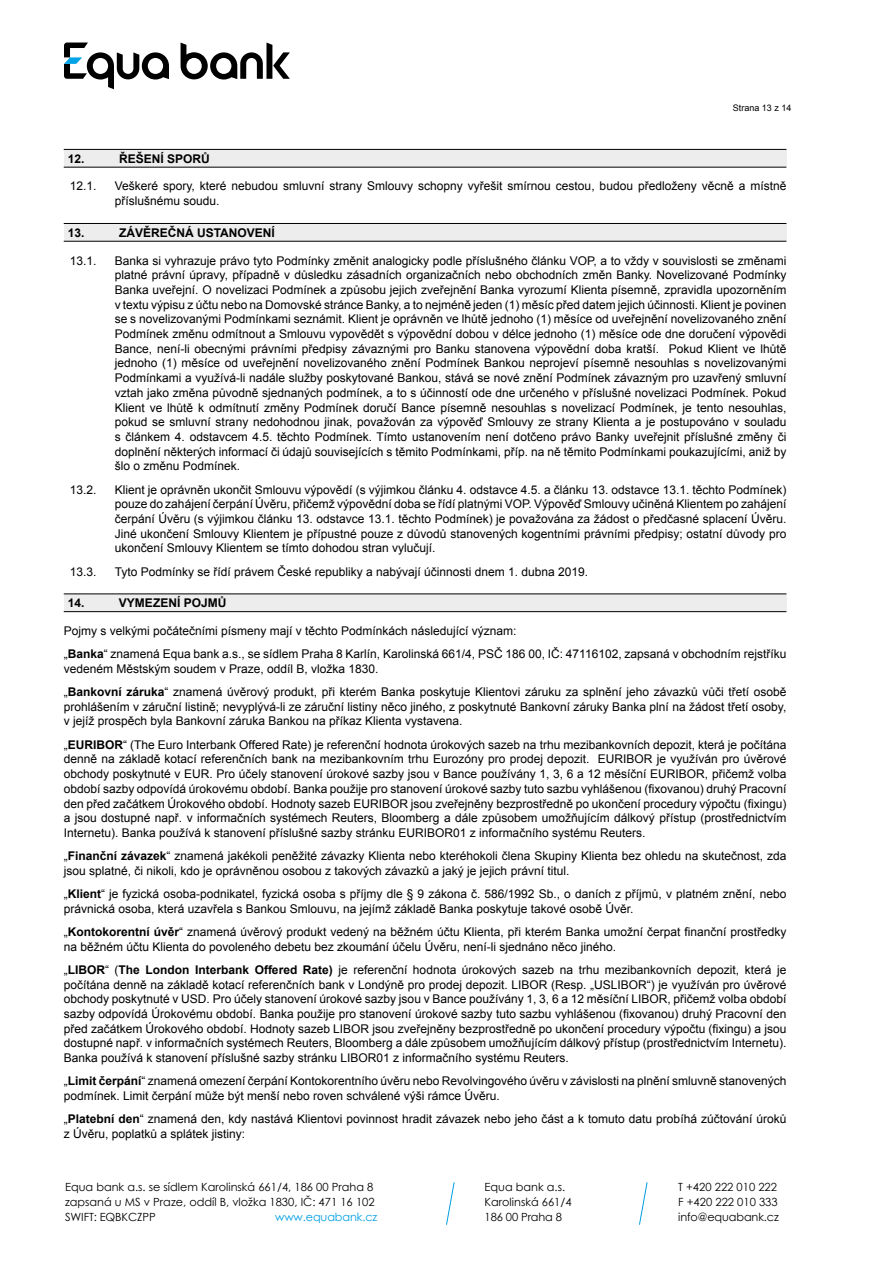
<style>
.page{position:relative;width:893px;height:1263px;background:#fff}
.page>*{position:absolute;margin:0;border:0;box-sizing:border-box;transform-origin:0 0}
.t1{font:12px/14.7px "Arial CE";color:#000}
.t2{font:700 12px "Arial";color:#000}
.t3{font:11.25px/15px "Century Gothic";color:#000}
.t4{font:11.25px "Century Gothic";letter-spacing:-.01em;color:#009fe3}
.t5{font:9px "Arial CE";color:#000}
.s1{font-weight:700}
</style>
<div class="page">
<svg style="left:446px;top:1182px;width:9px;height:43px"></svg>
<svg style="left:639px;top:1182px;width:9px;height:43px"></svg>
<svg style="left:181px;top:43px;width:109px;height:37px"></svg>
<svg style="left:64px;top:43px;width:105px;height:46px"></svg>
<div style="left:64px;top:150px;width:722px;height:17px;background:#ededed"></div>
<hr style="left:64px;top:149px;width:722px;height:1px;background:#000">
<hr style="left:64px;top:167px;width:722px;height:1px;background:#000">
<div style="left:64px;top:224px;width:722px;height:17px;background:#ededed"></div>
<hr style="left:64px;top:223px;width:722px;height:1px;background:#000">
<hr style="left:64px;top:241px;width:722px;height:1px;background:#000">
<div style="left:64px;top:594px;width:722px;height:18px;background:#ededed"></div>
<hr style="left:64px;top:593px;width:722px;height:1px;background:#000">
<hr style="left:64px;top:611px;width:722px;height:1px;background:#000">
<p class="t5" style="left:733px;top:102px;width:60px">Strana 13 z 14</p>
<p class="t2" style="left:68px;top:150px;width:18px">12.</p>
<p class="t2" style="left:119px;top:150px;width:92px">ŘEŠENÍ SPORŮ</p>
<p class="t1" style="left:70px;top:179px;width:28px">12.1.</p>
<p class="t1" style="left:115px;top:179px;width:673px">Veškeré spory, které nebudou smluvní strany Smlouvy schopny vyřešit smírnou cestou, budou předloženy věcně a místně příslušnému soudu.</p>
<p class="t2" style="left:68px;top:224px;width:18px">13.</p>
<p class="t2" style="left:119px;top:224px;width:157px">ZÁVĚREČNÁ USTANOVENÍ</p>
<p class="t1" style="left:70px;top:253px;width:28px">13.1.</p>
<p class="t1" style="left:115px;top:253px;width:673px;text-align:justify">Banka si vyhrazuje právo tyto Podmínky změnit analogicky podle příslušného článku VOP, a to vždy v souvislosti se změnami platné právní úpravy, případně v důsledku zásadních organizačních nebo obchodních změn Banky. Novelizované Podmínky Banka uveřejní. O novelizaci Podmínek a způsobu jejich zveřejnění Banka vyrozumí Klienta písemně, zpravidla upozorněním v textu výpisu z účtu nebo na Domovské stránce Banky, a to nejméně jeden (1) měsíc před datem jejich účinnosti. Klient je povinen se s novelizovanými Podmínkami seznámit. Klient je oprávněn ve lhůtě jednoho (1) měsíce od uveřejnění novelizovaného znění Podmínek změnu odmítnout a Smlouvu vypovědět s výpovědní dobou v délce jednoho (1) měsíce ode dne doručení výpovědi Bance, není-li obecnými právními předpisy závaznými pro Banku stanovena výpovědní doba kratší. Pokud Klient ve lhůtě jednoho (1) měsíce od uveřejnění novelizovaného znění Podmínek Bankou neprojeví písemně nesouhlas s novelizovanými Podmínkami a využívá-li nadále služby poskytované Bankou, stává se nové znění Podmínek závazným pro uzavřený smluvní vztah jako změna původně sjednaných podmínek, a to s účinností ode dne určeného v příslušné novelizaci Podmínek. Pokud Klient ve lhůtě k odmítnutí změny Podmínek doručí Bance písemně nesouhlas s novelizací Podmínek, je tento nesouhlas, pokud se smluvní strany nedohodnou jinak, považován za výpověď Smlouvy ze strany Klienta a je postupováno v souladu s článkem 4. odstavcem 4.5. těchto Podmínek. Tímto ustanovením není dotčeno právo Banky uveřejnit příslušné změny či doplnění některých informací či údajů souvisejících s těmito Podmínkami, příp. na ně těmito Podmínkami poukazujícími, aniž by šlo o změnu Podmínek.</p>
<p class="t1" style="left:70px;top:482px;width:28px">13.2.</p>
<p class="t1" style="left:115px;top:482px;width:673px;text-align:justify">Klient je oprávněn ukončit Smlouvu výpovědí (s výjimkou článku 4. odstavce 4.5. a článku 13. odstavce 13.1. těchto Podmínek) pouze do zahájení čerpání Úvěru, přičemž výpovědní doba se řídí platnými VOP. Výpověď Smlouvy učiněná Klientem po zahájení čerpání Úvěru (s výjimkou článku 13. odstavce 13.1. těchto Podmínek) je považována za žádost o předčasné splacení Úvěru.<br>Jiné ukončení Smlouvy Klientem je přípustné pouze z důvodů stanovených kogentními právními předpisy; ostatní důvody pro ukončení Smlouvy Klientem se tímto dohodou stran vylučují.</p>
<p class="t1" style="left:70px;top:564px;width:28px">13.3.</p>
<p class="t1" style="left:115px;top:564px;width:475px">Tyto Podmínky se řídí právem České republiky a nabývají účinnosti dnem 1. dubna 2019.</p>
<p class="t2" style="left:68px;top:595px;width:18px">14.</p>
<p class="t2" style="left:119px;top:595px;width:109px">VYMEZENÍ POJMŮ</p>
<p class="t1" style="left:64px;top:619px;width:724px;line-height:23.2px">Pojmy s velkými počátečními písmeny mají v těchto Podmínkách následující význam:<br>„<span class="s1">Banka</span>“ znamená Equa bank a.s., se sídlem Praha 8 Karlín, Karolinská 661/4, PSČ 186 00, IČ: 47116102, zapsaná v obchodním rejstříku</p>
<p class="t1" style="left:64px;top:657px;width:724px;line-height:23.2px">vedeném Městským soudem v Praze, oddíl B, vložka 1830.<br>„<span class="s1">Bankovní záruka</span>“ znamená úvěrový produkt, při kterém Banka poskytuje Klientovi záruku za splnění jeho závazků vůči třetí osobě</p>
<p class="t1" style="left:64px;top:699px;width:724px">prohlášením v záruční listině; nevyplývá-li ze záruční listiny něco jiného, z poskytnuté Bankovní záruky Banka plní na žádost třetí osoby, v jejíž prospěch byla Bankovní záruka Bankou na příkaz Klienta vystavena.</p>
<p class="t1" style="left:64px;top:737px;width:724px;text-align:justify">„<span class="s1">EURIBOR</span>“ (The Euro Interbank Offered Rate) je referenční hodnota úrokových sazeb na trhu mezibankovních depozit, která je počítána denně na základě kotací referenčních bank na mezibankovním trhu Eurozóny pro prodej depozit. EURIBOR je využíván pro úvěrové obchody poskytnuté v EUR. Pro účely stanovení úrokové sazby jsou v Bance používány 1, 3, 6 a 12 měsíční EURIBOR, přičemž volba období sazby odpovídá úrokovému období. Banka použije pro stanovení úrokové sazby tuto sazbu vyhlášenou (fixovanou) druhý Pracovní den před začátkem Úrokového období. Hodnoty sazeb EURIBOR jsou zveřejněny bezprostředně po ukončení procedury výpočtu (fixingu) a jsou dostupné např. v informačních systémech Reuters, Bloomberg a dále způsobem umožňujícím dálkový přístup (prostřednictvím Internetu). Banka používá k stanovení příslušné sazby stránku EURIBOR01 z informačního systému Reuters.</p>
<p class="t1" style="left:64px;top:849px;width:724px">„<span class="s1">Finanční závazek</span>“ znamená jakékoli peněžité závazky Klienta nebo kteréhokoli člena Skupiny Klienta bez ohledu na skutečnost, zda jsou splatné, či nikoli, kdo je oprávněnou osobou z takových závazků a jaký je jejich právní titul.</p>
<p class="t1" style="left:64px;top:887px;width:724px">„<span class="s1">Klient</span>“ je fyzická osoba-podnikatel, fyzická osoba s příjmy dle § 9 zákona č. 586/1992 Sb., o daních z příjmů, v platném znění, nebo právnická osoba, která uzavřela s Bankou Smlouvu, na jejímž základě Banka poskytuje takové osobě Úvěr.</p>
<p class="t1" style="left:64px;top:924px;width:724px">„<span class="s1">Kontokorentní úvěr</span>“ znamená úvěrový produkt vedený na běžném účtu Klienta, při kterém Banka umožní čerpat finanční prostředky na běžném účtu Klienta do povoleného debetu bez zkoumání účelu Úvěru, není-li sjednáno něco jiného.</p>
<p class="t1" style="left:64px;top:962px;width:724px;text-align:justify">„<span class="s1">LIBOR</span>“ (<span class="s1">The London Interbank Offered Rate)</span> je referenční hodnota úrokových sazeb na trhu mezibankovních depozit, která je počítána denně na základě kotací referenčních bank v Londýně pro prodej depozit. LIBOR (Resp. „USLIBOR“) je využíván pro úvěrové obchody poskytnuté v USD. Pro účely stanovení úrokové sazby jsou v Bance používány 1, 3, 6 a 12 měsíční LIBOR, přičemž volba období sazby odpovídá Úrokovému období. Banka použije pro stanovení úrokové sazby tuto sazbu vyhlášenou (fixovanou) druhý Pracovní den před začátkem Úrokového období. Hodnoty sazeb LIBOR jsou zveřejněny bezprostředně po ukončení procedury výpočtu (fixingu) a jsou dostupné např. v informačních systémech Reuters, Bloomberg a dále způsobem umožňujícím dálkový přístup (prostřednictvím Internetu).<br>Banka používá k stanovení příslušné sazby stránku LIBOR01 z informačního systému Reuters.</p>
<p class="t1" style="left:64px;top:1074px;width:724px">„<span class="s1">Limit čerpání</span>“ znamená omezení čerpání Kontokorentního úvěru nebo Revolvingového úvěru v závislosti na plnění smluvně stanovených podmínek. Limit čerpání může být menší nebo roven schválené výši rámce Úvěru.</p>
<p class="t1" style="left:64px;top:1112px;width:724px">„<span class="s1">Platební den</span>“ znamená den, kdy nastává Klientovi povinnost hradit závazek nebo jeho část a k tomuto datu probíhá zúčtování úroků z Úvěru, poplatků a splátek jistiny:</p>
<p class="t3" style="left:65px;top:1179px;width:311px;text-align:justify">Equa bank a.s. se sídlem Karolinská 661/4, 186 00 Praha 8 zapsaná u MS v Praze, oddíl B, vložka 1830, IČ: 471 16 102<br>SWIFT: EQBKCZPP</p>
<p class="t4" style="left:275px;top:1209px;width:104px">www.equabank.cz</p>
<p class="t3" style="left:485px;top:1179px;width:89px">Equa bank a.s.<br>Karolinská 661/4<br>186 00 Praha 8</p>
<p class="t3" style="left:678px;top:1179px;width:102px">T +420 222 010 222<br>F +420 222 010 333 info@equabank.cz</p>
</div>
